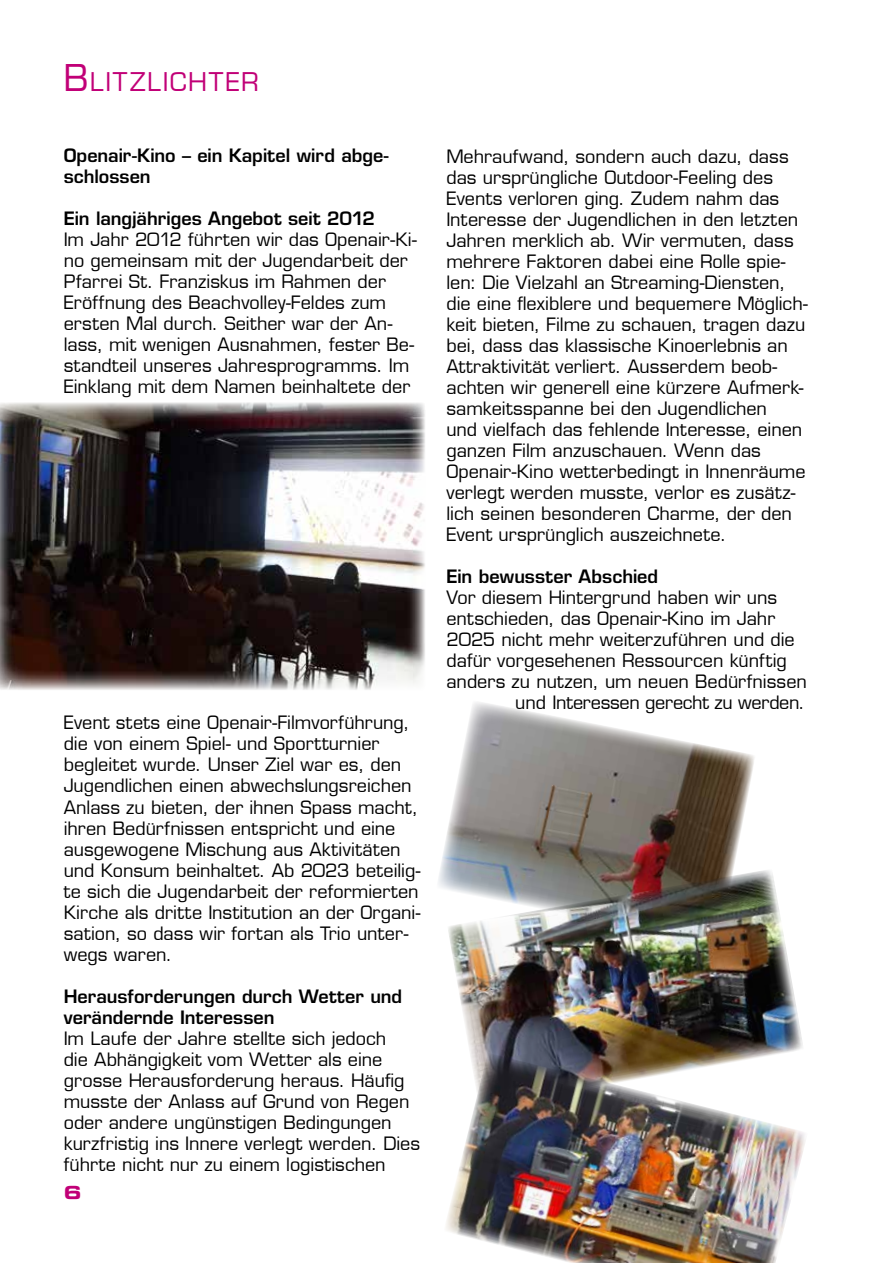
<style>
.page{position:relative;width:893px;height:1263px;background:#fff}
.page>*{position:absolute;margin:0;border:0;box-sizing:border-box;transform-origin:0 0}
.t1{font:25.2px "Eurostile LT";letter-spacing:.065em;color:#c10077}
.t2{font:18px/21px "Eurostile LT";color:#000}
.t3{font:600 18px/21px "Eurostile";color:#000}
.t4{font:18px "Eurostile Bold Extended Two";color:#c10077}
.s1{font-size:36px}
</style>
<div class="page">
<img style="left:438px;top:702px;width:316px;height:187px">
<img style="left:447px;top:869px;width:356px;height:184px">
<img style="left:0;top:403px;width:425px;height:287px">
<img style="left:446px;top:1053px;width:359px;height:210px">
<h1 class="t1" style="left:64px;top:66px;width:197px"><span class="s1">B</span>LITZLICHTER</h1>
<p class="t3" style="left:64px;top:145px;width:326px">Openair-Kino – ein Kapitel wird abge&shy;schlossen</p>
<p class="t3" style="left:64px;top:208px;width:313px">Ein langjähriges Angebot seit 2012</p>
<p class="t2" style="left:64px;top:229px;width:354px">Im Jahr 2012 führten wir das Openair-Ki&shy;no gemeinsam mit der Jugendarbeit der Pfarrei St. Franziskus im Rahmen der Eröffnung des Beachvolley-Feldes zum ersten Mal durch. Seither war der An&shy;lass, mit wenigen Ausnahmen, fester Be&shy;standteil unseres Jahresprogramms. Im Einklang mit dem Namen beinhaltete der</p>
<p class="t2" style="left:64px;top:712px;width:358px">Event stets eine Openair-Filmvorführung, die von einem Spiel- und Sportturnier begleitet wurde. Unser Ziel war es, den Jugendlichen einen abwechslungsreichen Anlass zu bieten, der ihnen Spass macht, ihren Bedürfnissen entspricht und eine ausgewogene Mischung aus Aktivitäten und Konsum beinhaltet. Ab 2023 beteilig&shy;te sich die Jugendarbeit der reformierten Kirche als dritte Institution an der Organi&shy;sation, so dass wir fortan als Trio unter&shy;wegs waren.</p>
<p class="t3" style="left:64px;top:985px;width:340px">Herausforderungen durch Wetter und verändernde Interessen</p>
<p class="t2" style="left:64px;top:1027px;width:358px">Im Laufe der Jahre stellte sich jedoch<br>die Abhängigkeit vom Wetter als eine grosse Herausforderung heraus. Häufig musste der Anlass auf Grund von Regen oder andere ungünstigen Bedingungen kurzfristig ins Innere verlegt werden. Dies führte nicht nur zu einem logistischen</p>
<p class="t4" style="left:64px;top:1180px;width:19px">6</p>
<p class="t2" style="left:446px;top:146px;width:363px">Mehraufwand, sondern auch dazu, dass das ursprüngliche Outdoor-Feeling des Events verloren ging. Zudem nahm das Interesse der Jugendlichen in den letzten Jahren merklich ab. Wir vermuten, dass mehrere Faktoren dabei eine Rolle spie&shy;len: Die Vielzahl an Streaming-Diensten, die eine flexiblere und bequemere Möglich&shy;keit bieten, Filme zu schauen, tragen dazu bei, dass das klassische Kinoerlebnis an Attraktivität verliert. Ausserdem beob&shy;achten wir generell eine kürzere Aufmerk&shy;samkeitsspanne bei den Jugendlichen<br>und vielfach das fehlende Interesse, einen ganzen Film anzuschauen. Wenn das Openair-Kino wetterbedingt in Innenräume verlegt werden musste, verlor es zusätz&shy;lich seinen besonderen Charme, der den Event ursprünglich auszeichnete.</p>
<p class="t3" style="left:446px;top:565px;width:213px">Ein bewusster Abschied</p>
<p class="t2" style="left:446px;top:587px;width:332px">Vor diesem Hintergrund haben wir uns</p>
<p class="t2" style="left:446px;top:608px;width:330px">entschieden, das Openair-Kino im Jahr</p>
<p class="t2" style="left:446px;top:629px;width:350px">2025 nicht mehr weiterzuführen und die</p>
<p class="t2" style="left:446px;top:650px;width:342px">dafür vorgesehenen Ressourcen künftig</p>
<p class="t2" style="left:446px;top:671px;width:362px">anders zu nutzen, um neuen Bedürfnissen</p>
<p class="t2" style="left:515px;top:692px;width:291px">und Interessen gerecht zu werden.</p>
</div>
